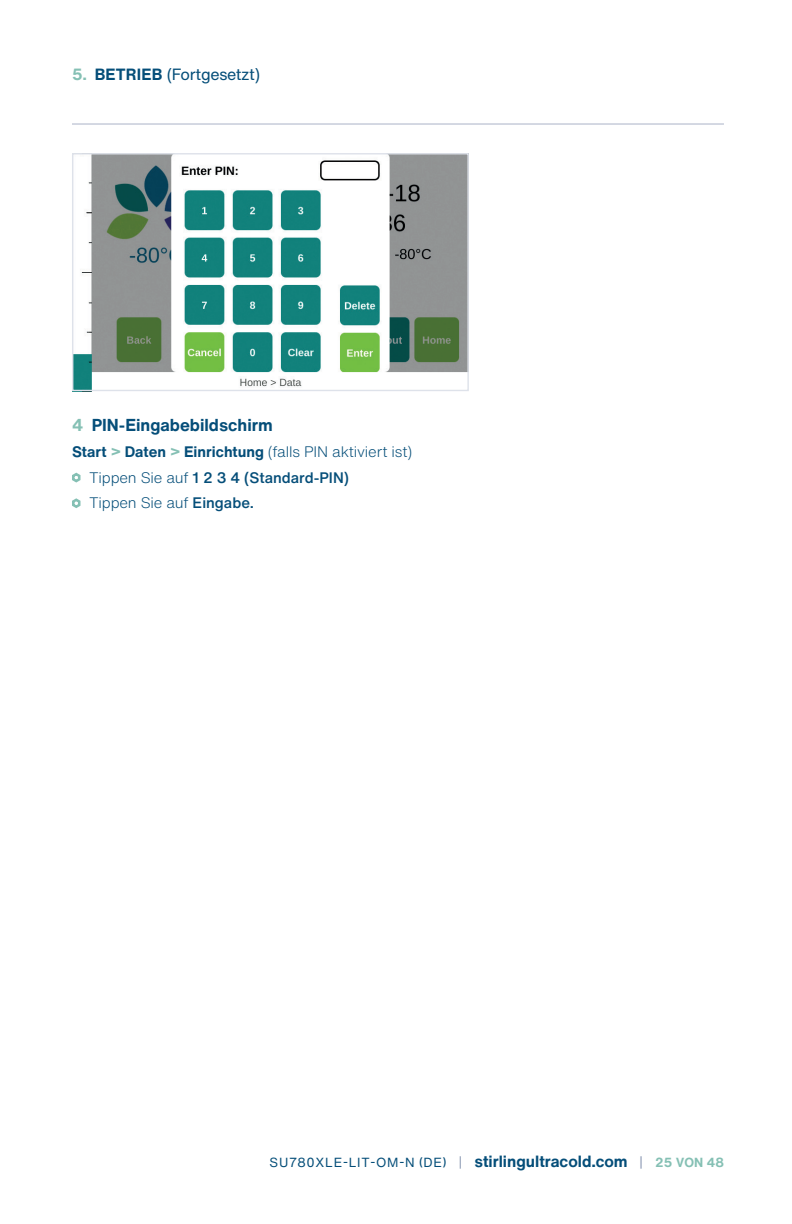
<style>
.page{position:relative;width:792px;height:1224px;background:#fff}
.page>*{position:absolute;margin:0;border:0;box-sizing:border-box;transform-origin:0 0}
.t1{font:700 17px "Helvetica Now Text";color:#054e79}
.t2{font:16px "Helvetica Now Text";letter-spacing:-.02em;color:#054e79}
.t3{font:300 15px/25.6px "Helvetica Now Text";letter-spacing:-.01em;color:#054e79}
.t4{font:13px "Helvetica Now Text";letter-spacing:.06em;color:#054e79}
.s1{font-weight:700;color:#85c0b4}
.s2{font-weight:700}
.s3{color:#85c0b4}
.s4{font-weight:500}
.s5{color:#93a0b9}
.s6{font-weight:700;font-size:16px}
</style>
<div class="page">
<hr style="left:72px;top:123px;width:652px;height:2px;background:#c3c9d8">
<img style="left:74px;top:155px;width:393px;height:234px">
<div style="left:72px;top:153px;width:397px;height:238px;border:1px solid #dee2ea"></div>
<svg style="left:72px;top:472px;width:9px;height:11px"></svg>
<svg style="left:72px;top:498px;width:9px;height:10px"></svg>
<p class="t2" style="left:72px;top:62px;width:190px"><span class="s1">5.</span> <span class="s2">BETRIEB</span> (Fortgesetzt)</p>
<p class="t1" style="left:72px;top:414px;width:202px"><span class="s3">4</span> PIN-Eingabebildschirm</p>
<p class="t3" style="left:89px;top:439px;width:325px;text-indent:-17px"><span class="s2">Start</span> <span class="s1">&gt;</span> <span class="s2">Daten</span> <span class="s1">&gt;</span> <span class="s2">Einrichtung</span> (falls PIN aktiviert ist)<br>Tippen Sie auf <span class="s4">1 2 3 4 (Standard-PIN)<br></span>Tippen Sie auf <span class="s4">Eingabe.</span></p>
<p class="t4" style="left:270px;top:1153px;width:456px">SU780XLE-LIT-OM-N (DE) <span class="s5">|</span> <span class="s6">stirlingultracold.com</span> <span class="s5">|</span> <span class="s1">25 VON 48</span></p>
</div>
